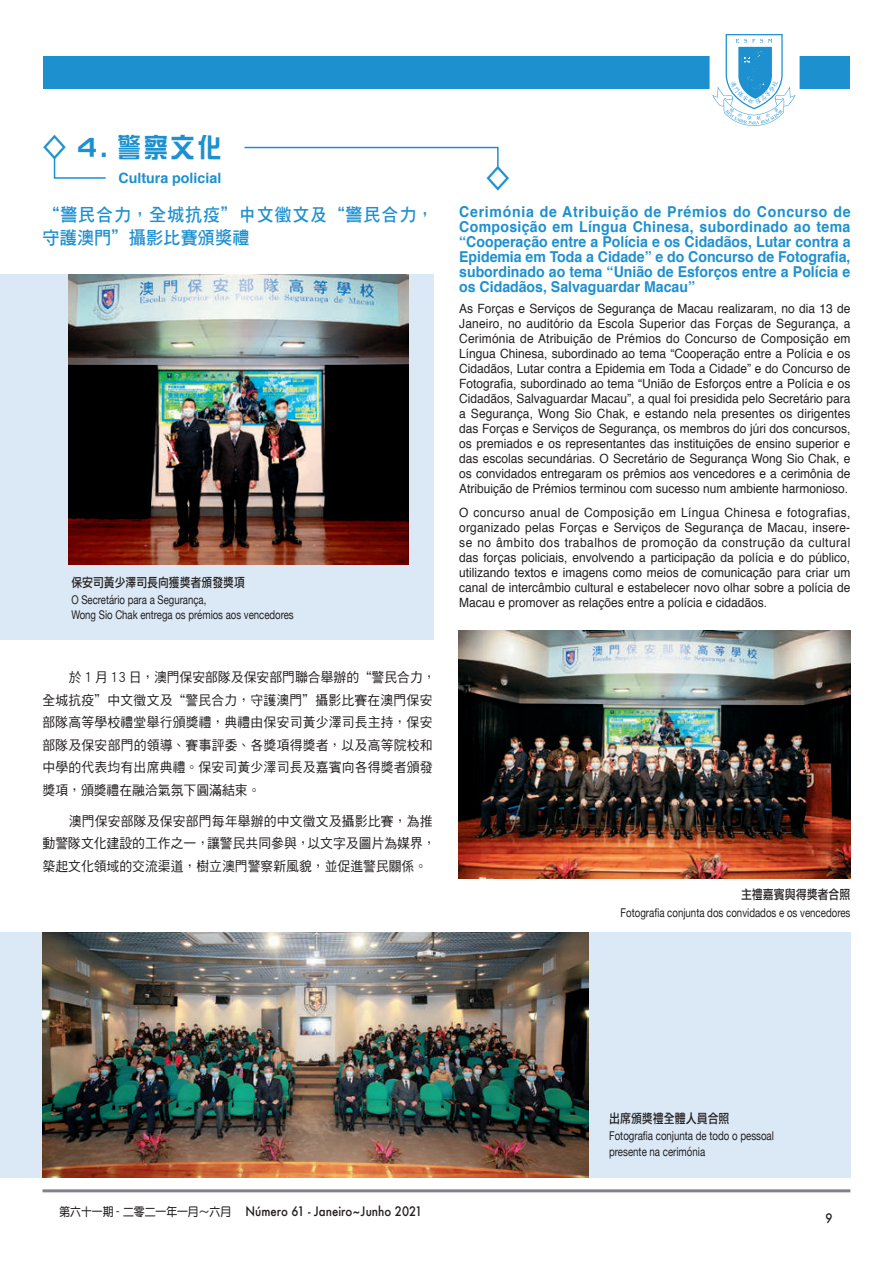
<style>
.page{position:relative;width:893px;height:1263px;background:#fff}
.page>*{position:absolute;margin:0;border:0;box-sizing:border-box;transform-origin:0 0}
.t1{font:27px "DF Zong Yi HK W7";color:#1d90d0;scale:.9 1}
.t2{font:18px/22.5px "DF Hei HK W7";letter-spacing:.045em;color:#1d90d0;scale:.95 1}
.t3{font:700 15px/15px "Helvetica";color:#1d90d0;text-align:justify;scale:.94 1}
.t4{font:700 14.25px "Helvetica";color:#1d90d0}
.t5{font:13.5px/22.5px "DF Hei HK W5";letter-spacing:.015em;color:#231f20;scale:.95 1}
.t6{font:12.9px "DF Li Hei HK W5";color:#231f20;scale:.85 1}
.t7{font:12.75px/15px "Helvetica";color:#231f20;text-align:justify;scale:.94 1}
.t8{font:12.75px "DF Li Hei HK W5";color:#231f20;scale:.85 1}
.t9{font:500 12.75px "Futura";color:#231f20;scale:.9 1}
.t10{font:12.15px/15.1px "Helvetica Neue";color:#231f20;scale:.8 1}
.t11{font:12px/15px "Helvetica Neue";color:#231f20;scale:.8 1}
.t12{font:12px "DF Yuan HK W7";color:#231f20;scale:.9 1}
.s1{font-family:"Futura";font-weight:500;font-size:12.75px}
</style>
<div class="page">
<hr style="left:42px;top:1189px;width:808px;height:3px;background:#808285">
<div style="left:43px;top:57px;width:807px;height:32px;background:#1d90d0"></div>
<svg style="left:710px;top:34px;width:90px;height:92px"></svg>
<div style="left:0;top:932px;width:850px;height:246px;background:#dbe9f6"></div>
<svg style="left:53px;top:158px;width:53px;height:21px"></svg>
<svg style="left:244px;top:146px;width:255px;height:21px"></svg>
<img style="left:458px;top:630px;width:392px;height:249px">
<img style="left:43px;top:932px;width:546px;height:246px">
<div style="left:0;top:274px;width:434px;height:365px;background:#dbe9f6"></div>
<img style="left:69px;top:274px;width:340px;height:291px">
<h1 class="t1" style="left:43px;top:133px;width:201px">◇ 4. 警察文化</h1>
<p class="t4" style="left:118px;top:166px;width:104px">Cultura policial</p>
<h1 class="t1" style="left:486px;top:163px;width:29px">◇</h1>
<h2 class="t2" style="left:42px;top:203px;width:413px">“警民合力，全城抗疫”中文徵文及“警民合力，守護澳門”攝影比賽頒獎禮</h2>
<p class="t3" style="left:459px;top:204px;width:418px">Cerimónia de Atribuição de Prémios do Concurso de Composição em Língua Chinesa, subordinado ao tema “Cooperação entre a Polícia e os Cidadãos, Lutar contra a Epidemia em Toda a Cidade” e do Concurso de Fotografia, subordinado ao tema “União de Esforços entre a Polícia e os Cidadãos, Salvaguardar Macau”</p>
<p class="t7" style="left:459px;top:302px;width:418px">As Forças e Serviços de Segurança de Macau realizaram, no dia 13 de Janeiro, no auditório da Escola Superior das Forças de Segurança, a Cerimónia de Atribuição de Prémios do Concurso de Composição em Língua Chinesa, subordinado ao tema “Cooperação entre a Polícia e os Cidadãos, Lutar contra a Epidemia em Toda a Cidade” e do Concurso de Fotografia, subordinado ao tema “União de Esforços entre a Polícia e os Cidadãos, Salvaguardar Macau”, a qual foi presidida pelo Secretário para a Segurança, Wong Sio Chak, e estando nela presentes os dirigentes das Forças e Serviços de Segurança, os membros do júri dos concursos, os premiados e os representantes das instituições de ensino superior e das escolas secundárias. O Secretário de Segurança Wong Sio Chak, e os convidados entregaram os prêmios aos vencedores e a cerimônia de Atribuição de Prémios terminou com sucesso num ambiente harmonioso.</p>
<p class="t7" style="left:459px;top:505px;width:418px">O concurso anual de Composição em Língua Chinesa e fotografias, organizado pelas Forças e Serviços de Segurança de Macau, insere&shy;se no âmbito dos trabalhos de promoção da construção da cultural das forças policiais, envolvendo a participação da polícia e do público, utilizando textos e imagens como meios de comunicação para criar um canal de intercâmbio cultural e estabelecer novo olhar sobre a polícia de Macau e promover as relações entre a polícia e cidadãos.</p>
<p class="t8" style="left:71px;top:575px;width:205px">保安司黃少澤司長向獲獎者頒發獎項</p>
<p class="t11" style="left:71px;top:593px;width:279px">O Secretário para a Segurança,<br>Wong Sio Chak entrega os prémios aos vencedores</p>
<p class="t5" style="left:43px;top:666px;width:415px;text-indent:26px">於 1 月 13 日，澳門保安部隊及保安部門聯合舉辦的“警民合力，全城抗疫”中文徵文及“警民合力，守護澳門”攝影比賽在澳門保安部隊高等學校禮堂舉行頒獎禮，典禮由保安司黃少澤司長主持，保安部隊及保安部門的領導、賽事評委、各獎項得獎者，以及高等院校和中學的代表均有出席典禮。保安司黃少澤司長及嘉賓向各得獎者頒發獎項，頒獎禮在融洽氣氛下圓滿結束。</p>
<p class="t5" style="left:43px;top:809px;width:415px;text-indent:26px">澳門保安部隊及保安部門每年舉辦的中文徵文及攝影比賽，為推動警隊文化建設的工作之一，讓警民共同參與，以文字及圖片為媒界，築起文化領域的交流渠道，樹立澳門警察新風貌，並促進警民關係。</p>
<p class="t12" style="left:59px;top:1205px;width:327px">第六十一期 - 二零二一年一月～六月 <span class="s1">Número 61 - Janeiro</span></p>
<p class="t9" style="left:352px;top:1209px;width:11px">~</p>
<p class="t9" style="left:361px;top:1203px;width:70px">Junho 2021</p>
<p class="t6" style="left:741px;top:887px;width:130px">主禮嘉賓與得獎者合照</p>
<p class="t10" style="left:621px;top:905px;width:289px">Fotografia conjunta dos convidados e os vencedores</p>
<p class="t6" style="left:609px;top:1111px;width:143px">出席頒獎禮全體人員合照</p>
<p class="t10" style="left:609px;top:1129px;width:208px">Fotografia conjunta de todo o pessoal presente na cerimónia</p>
<p class="t9" style="left:825px;top:1210px;width:9px">9</p>
</div>
